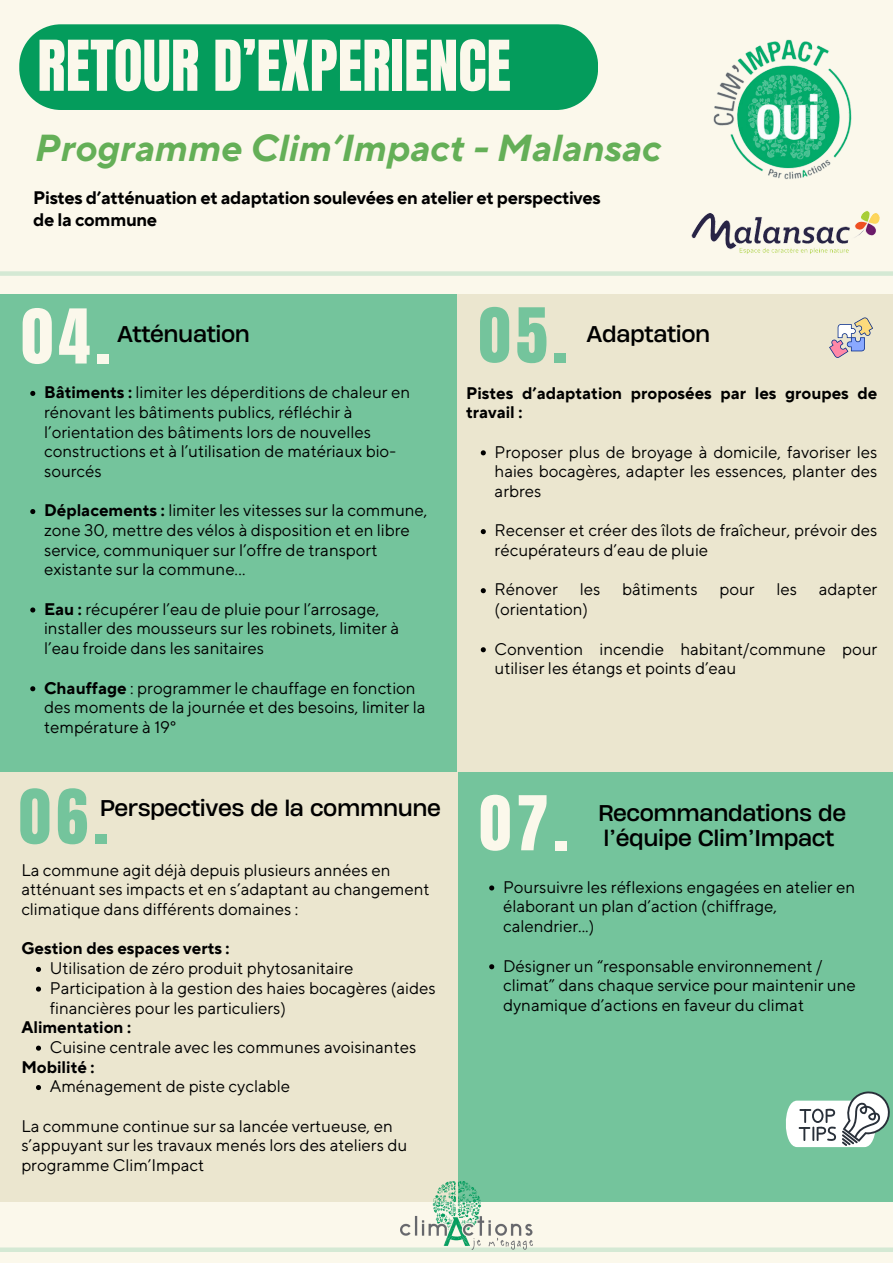
<style>
.page{position:relative;width:893px;height:1263px;background:#fbf8eb}
.page>*{position:absolute;margin:0;border:0;box-sizing:border-box;transform-origin:0 0}
.t1{font:64.05px "Anton";color:#fbf8eb}
.t2{font:64.05px "Anton";color:#74c49c}
.t3{font:59.47px "Anton";color:#fbf8eb}
.t4{font:italic 700 37.42px "TT Norms Pro";color:#64af57}
.t5{font:21.38px/25.6px "Heading Now 74";letter-spacing:-.02em;color:#000}
.t6{font:700 18.08px/21.4px "TT Norms Pro";letter-spacing:-.02em;color:#000}
.t7{font:16.73px/19.6px "TT Norms Pro";color:#000}
.t8{font:700 16.73px/19.6px "TT Norms Pro";color:#000}
.s1{font-weight:700}
</style>
<div class="page">
<div style="left:0;top:294px;width:504px;height:479px;background:#74c49c"></div>
<div style="left:457px;top:294px;width:436px;height:478px;background:#ebe6cf"></div>
<div style="left:458px;top:772px;width:435px;height:430px;background:#74c49c"></div>
<div style="left:0;top:772px;width:458px;height:430px;background:#ebe6cf"></div>
<img style="left:713px;top:39px;width:139px;height:141px">
<div style="left:0;top:1247px;width:893px;height:5px;background:#d4e9d4"></div>
<div style="left:0;top:271px;width:893px;height:5px;background:#d4e9d4"></div>
<svg style="left:786px;top:1091px;width:104px;height:56px"></svg>
<svg style="left:489px;top:885px;width:5px;height:5px"></svg>
<svg style="left:489px;top:964px;width:5px;height:5px"></svg>
<img style="left:400px;top:1181px;width:132px;height:68px">
<svg style="left:829px;top:317px;width:44px;height:41px"></svg>
<img style="left:691px;top:211px;width:189px;height:43px">
<svg style="left:481px;top:450px;width:5px;height:5px"></svg>
<svg style="left:481px;top:529px;width:5px;height:5px"></svg>
<svg style="left:481px;top:588px;width:5px;height:5px"></svg>
<svg style="left:481px;top:647px;width:5px;height:5px"></svg>
<svg style="left:36px;top:967px;width:5px;height:5px"></svg>
<svg style="left:36px;top:986px;width:5px;height:5px"></svg>
<svg style="left:36px;top:1045px;width:5px;height:6px"></svg>
<svg style="left:36px;top:1085px;width:5px;height:5px"></svg>
<div style="left:19px;top:24px;width:579px;height:86px;background:#049c5c"></div>
<svg style="left:30px;top:391px;width:5px;height:5px"></svg>
<svg style="left:30px;top:509px;width:5px;height:5px"></svg>
<svg style="left:30px;top:607px;width:5px;height:5px"></svg>
<svg style="left:30px;top:686px;width:5px;height:5px"></svg>
<p class="t3" style="left:37px;top:23px;width:475px">RETOUR D’EXPERIENCE</p>
<h3 class="t4" style="left:33px;top:125px;width:628px">Programme Clim’Impact - Malansac</h3>
<h1 class="t6" style="left:33px;top:188px;width:569px">Pistes d’atténuation et adaptation soulevées en atelier et perspectives de la commune</h1>
<h3 class="t1" style="left:21px;top:291px;width:90px">04.</h3>
<h1 class="t2" style="left:479px;top:289px;width:90px">05.</h1>
<p class="t5" style="left:117px;top:321px;width:135px">Atténuation</p>
<p class="t5" style="left:586px;top:321px;width:125px">Adaptation</p>
<p class="t7" style="left:44px;top:383px;width:368px"><span class="s1">Bâtiments :</span> limiter les déperditions de chaleur en rénovant les bâtiments publics, réfléchir à l’orientation des bâtiments lors de nouvelles constructions et à l’utilisation de matériaux bio&shy;sourcés</p>
<p class="t7" style="left:44px;top:501px;width:385px"><span class="s1">Déplacements :</span> limiter les vitesses sur la commune, zone 30, mettre des vélos à disposition et en libre service, communiquer sur l’offre de transport existante sur la commune…</p>
<h4 class="t7" style="left:44px;top:600px;width:356px"><span class="s1">Eau :</span> récupérer l’eau de pluie pour l’arrosage, installer des mousseurs sur les robinets, limiter à l’eau froide dans les sanitaires</h4>
<p class="t7" style="left:44px;top:678px;width:383px"><span class="s1">Chauffage</span> : programmer le chauffage en fonction des moments de la journée et des besoins, limiter la température à 19°</p>
<p class="t2" style="left:19px;top:771px;width:90px">06.</p>
<p class="t5" style="left:100px;top:795px;width:342px">Perspectives de la commnune</p>
<p class="t7" style="left:21px;top:861px;width:410px">La commune agit déjà depuis plusieurs années en atténuant ses impacts et en s’adaptant au changement climatique dans différents domaines :</p>
<p class="t8" style="left:21px;top:939px;width:210px">Gestion des espaces verts :</p>
<p class="t7" style="left:50px;top:959px;width:305px">Utilisation de zéro produit phytosanitaire</p>
<p class="t7" style="left:50px;top:979px;width:387px">Participation à la gestion des haies bocagères (aides financières pour les particuliers)</p>
<h1 class="t8" style="left:21px;top:1018px;width:111px">Alimentation :</h1>
<h3 class="t7" style="left:50px;top:1038px;width:368px">Cuisine centrale avec les communes avoisinantes</h3>
<p class="t8" style="left:21px;top:1057px;width:75px">Mobilité :</p>
<h4 class="t7" style="left:50px;top:1077px;width:242px">Aménagement de piste cyclable</h4>
<p class="t7" style="left:21px;top:1117px;width:387px">La commune continue sur sa lancée vertueuse, en s’appuyant sur les travaux menés lors des ateliers du programme Clim’Impact</p>
<h2 class="t8" style="left:466px;top:384px;width:413px">Pistes d’adaptation proposées par les groupes de travail :</h2>
<h4 class="t7" style="left:494px;top:443px;width:384px;text-align:justify">Proposer plus de broyage à domicile, favoriser les haies bocagères, adapter les essences, planter des arbres</h4>
<p class="t7" style="left:494px;top:521px;width:384px">Recenser et créer des îlots de fraîcheur, prévoir des récupérateurs d’eau de pluie</p>
<p class="t7" style="left:494px;top:580px;width:65px">Rénover</p>
<p class="t7" style="left:580px;top:580px;width:22px">les</p>
<p class="t7" style="left:622px;top:580px;width:77px">bâtiments</p>
<p class="t7" style="left:719px;top:580px;width:37px">pour</p>
<p class="t7" style="left:776px;top:580px;width:22px">les</p>
<p class="t7" style="left:819px;top:580px;width:60px">adapter</p>
<p class="t7" style="left:494px;top:600px;width:95px">(orientation)</p>
<h1 class="t7" style="left:494px;top:639px;width:384px">Convention incendie habitant/commune pour utiliser les étangs et points d’eau</h1>
<h3 class="t1" style="left:479px;top:777px;width:90px">07.</h3>
<p class="t5" style="left:598px;top:800px;width:249px">Recommandations de l’équipe Clim’Impact</p>
<h1 class="t7" style="left:503px;top:878px;width:354px">Poursuivre les réflexions engagées en atelier en élaborant un plan d’action (chiffrage, calendrier...)</h1>
<p class="t7" style="left:503px;top:956px;width:354px">Désigner un “responsable environnement / climat” dans chaque service pour maintenir une dynamique d’actions en faveur du climat</p>
</div>
